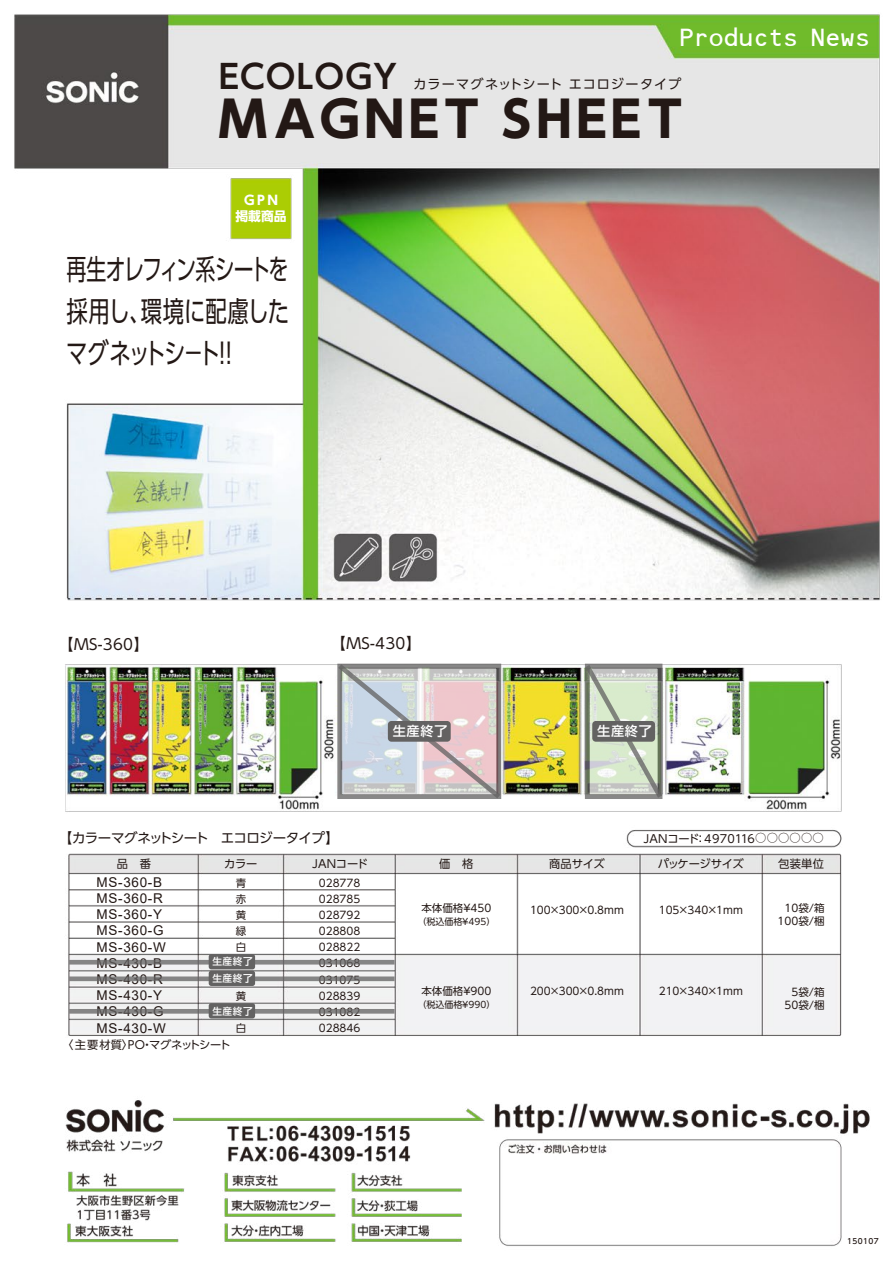
<style>
.page{position:relative;width:893px;height:1263px;background:#fff}
.page>*{position:absolute;margin:0;border:0;box-sizing:border-box;transform-origin:0 0}
.t1{font:700 49.05px "UD Shin Go Pro";letter-spacing:.1em;color:#231815}
.t2{font:700 32.7px "UD Shin Go Pro De";letter-spacing:.035em;color:#231815}
.t3{font:28.5px/42px "UD Shin Go Pro";letter-spacing:-.045em;color:#231815;text-align:justify;scale:.7 1}
.t4{font:27px "OCRB";letter-spacing:-.05em;color:#fff}
.t5{font:15px "UD Shin Go Pro";letter-spacing:.02em;color:#231815}
.t6{font:13.5px/16.2px "Arial";letter-spacing:.05em;color:#231815}
.t7{font:13.5px "UD Shin Go Pro";letter-spacing:-.05em;color:#231815}
.t8{font:500 13.2px "UD Shin Go Pro";letter-spacing:.05em;color:#fff}
.t9{font:13.05px "UD Shin Go Pro";letter-spacing:.075em;color:#231815}
.t10{font:700 12.9px/15.8px "UD Shin Go Pro";color:#fff;text-align:center}
.t11{font:11.25px "UD Shin Go Pro";letter-spacing:-.015em;color:#231815}
.t12{font:11.25px "UD Shin Go Pro";letter-spacing:-.035em;color:#231815}
.t13{font:10.5px/16.2px "UD Shin Go Pro";color:#231815;text-align:justify}
.t14{font:500 9.75px "UD Shin Go Pro";letter-spacing:.05em;color:#fff}
.t15{font:9px "UD Shin Go Pro";color:#231815}
.t16{font:500 7.5px "UD Shin Go Pro";letter-spacing:.05em;color:#231815}
</style>
<div class="page">
<img style="left:14px;top:14px;width:866px;height:1232px">
<svg style="left:585px;top:665px;width:77px;height:133px;background:#bec8b7"></svg>
<svg style="left:338px;top:664px;width:162px;height:134px;background:#ccc6ca"></svg>
<div style="left:388px;top:721px;width:63px;height:21px;background:#636262;border-radius:4px"></div>
<div style="left:592px;top:721px;width:63px;height:21px;background:#636262;border-radius:4px"></div>
<div style="left:69px;top:976px;width:325px;height:5px;background:#858585"></div>
<div style="left:209px;top:971px;width:46px;height:15px;background:#636262;border-radius:3px"></div>
<hr style="left:69px;top:960px;width:325px;height:4px;background:#858585">
<div style="left:209px;top:954px;width:46px;height:15px;background:#636262;border-radius:3px"></div>
<div style="left:69px;top:1009px;width:325px;height:5px;background:#858585"></div>
<div style="left:209px;top:1003px;width:46px;height:15px;background:#636262;border-radius:3px"></div>
<h3 class="t4" style="left:678px;top:27px;width:194px">Products News</h3>
<h2 class="t2" style="left:219px;top:50px;width:180px">ECOLOGY</h2>
<h1 class="t1" style="left:219px;top:79px;width:464px">MAGNET SHEET</h1>
<p class="t9" style="left:413px;top:73px;width:269px">カラーマグネットシート エコロジータイプ</p>
<p class="t10" style="left:235px;top:192px;width:53px">GPN<br>掲載商品</p>
<h3 class="t3" style="left:66px;top:247px;width:320px">再生オレフィン系シートを採用し、環境に配慮したマグネットシ－ト！！</h3>
<h3 class="t5" style="left:59px;top:633px;width:92px">【MS-360】</h3>
<h3 class="t5" style="left:331px;top:631px;width:92px">【MS-430】</h3>
<p class="t8" style="left:393px;top:720px;width:56px">生産終了</p>
<p class="t8" style="left:597px;top:720px;width:56px">生産終了</p>
<p class="t7" style="left:59px;top:827px;width:282px">【カラーマグネットシート　エコロジータイプ】</p>
<p class="t11" style="left:117px;top:855px;width:36px">品　番</p>
<p class="t6" style="left:97px;top:874px;width:71px">MS-360-B<br>MS-360-R<br>MS-360-Y<br>MS-360-G<br>MS-360-W<br>MS-430-B<br>MS-430-R<br>MS-430-Y<br>MS-430-G<br>MS-430-W</p>
<p class="t11" style="left:224px;top:855px;width:35px">カラー</p>
<p class="t13" style="left:236px;top:874px;width:12px">青赤黄緑白青赤黄緑白</p>
<p class="t14" style="left:212px;top:954px;width:42px">生産終了</p>
<p class="t14" style="left:212px;top:1003px;width:42px">生産終了</p>
<p class="t14" style="left:212px;top:970px;width:42px">生産終了</p>
<p class="t11" style="left:62px;top:1035px;width:170px">〈主要材質〉PO・マグネットシート</p>
<p class="t11" style="left:312px;top:855px;width:57px">JANコード</p>
<p class="t13" style="left:319px;top:874px;width:43px">028778<br>028785<br>028792<br>028808<br>028822<br>031068<br>031075<br>028839<br>031082<br>028846</p>
<p class="t11" style="left:644px;top:829px;width:182px">JANコード：4970116○○○○○○</p>
<p class="t11" style="left:439px;top:855px;width:36px">価　格</p>
<p class="t11" style="left:549px;top:855px;width:57px">商品サイズ</p>
<p class="t12" style="left:658px;top:855px;width:87px">パッケージサイズ</p>
<p class="t11" style="left:778px;top:855px;width:47px">包装単位</p>
<p class="t13" style="left:421px;top:900px;width:71px">本体価格￥450</p>
<p class="t15" style="left:417px;top:914px;width:79px">（税込価格￥495）</p>
<p class="t13" style="left:530px;top:902px;width:96px">100×300×0.8ｍｍ</p>
<p class="t13" style="left:659px;top:902px;width:86px">105×340×1ｍｍ</p>
<p class="t13" style="left:778px;top:901px;width:49px;line-height:12.8px;text-align:right">10袋/箱<br>100袋/梱</p>
<p class="t13" style="left:421px;top:983px;width:71px">本体価格￥900</p>
<p class="t15" style="left:417px;top:997px;width:79px">（税込価格￥990）</p>
<p class="t13" style="left:530px;top:983px;width:96px">200×300×0.8ｍｍ</p>
<p class="t13" style="left:659px;top:983px;width:86px">210×340×1ｍｍ</p>
<p class="t13" style="left:785px;top:985px;width:42px;line-height:12.8px;text-align:right">5袋/箱<br>50袋/梱</p>
<p class="t16" style="left:847px;top:1235px;width:33px">150107</p>
</div>
